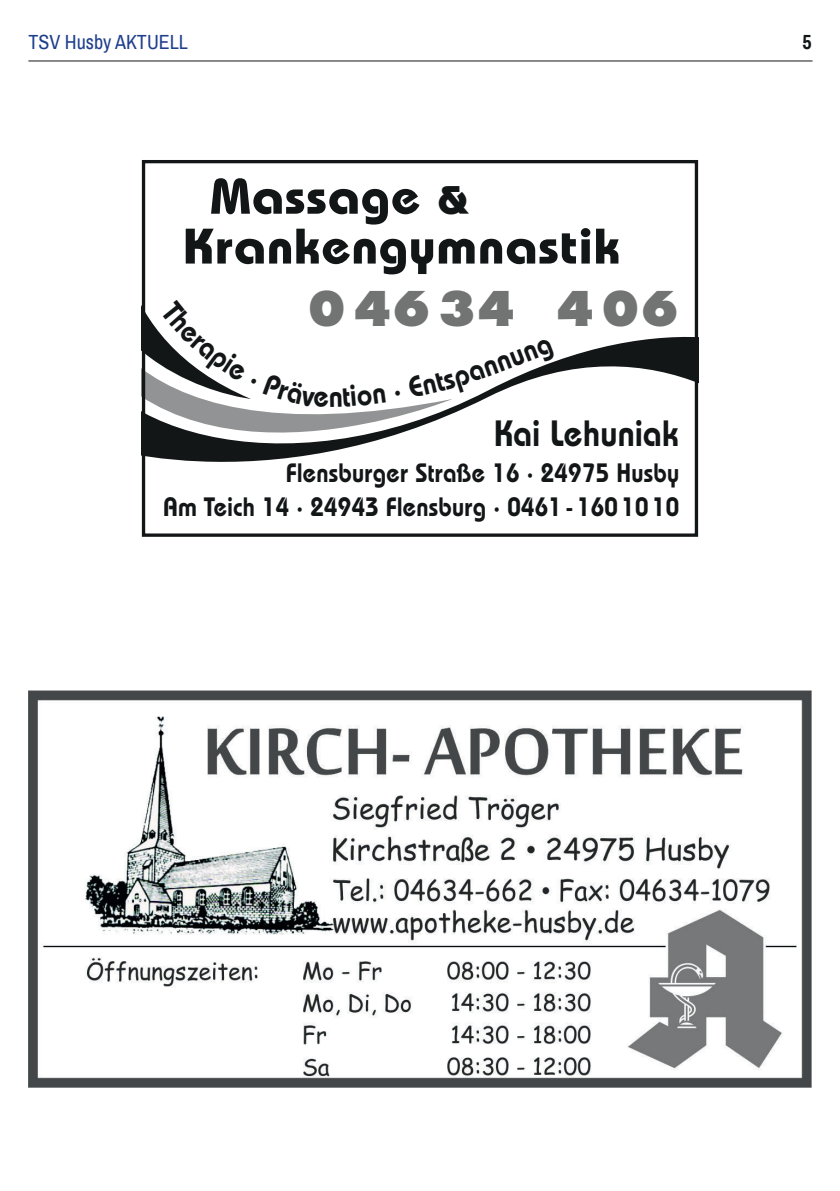
<style>
.page{position:relative;width:840px;height:1191px;background:#fff}
.page>*{position:absolute;margin:0;border:0;box-sizing:border-box;transform-origin:0 0}
.t1{font:700 49.8px/49.8px "Bauhaus Std";letter-spacing:.02em;color:#121617;scale:1.05 1}
.t2{font:800 46.6px "Futura Std";letter-spacing:.075em;color:#727474}
.t3{font:600 36.6px "Bauhaus Std";letter-spacing:.01em;color:#121617;scale:.93 1}
.t4{font:600 26.6px/34.2px "Bauhaus Std";letter-spacing:.01em;color:#121617;text-align:right;scale:.91 1}
.Kopfzeile_Inhalt{font:20px "Archivo Narrow";color:#1f3f8d}
.t5{font:700 20px "Archivo Narrow";color:#121617}
.s1{font-size:39.8px}
</style>
<div class="page">
<hr style="left:28px;top:60px;width:784px;height:1px;background:#121617">
<img style="left:28px;top:691px;width:783px;height:396px">
<svg style="left:452px;top:336px;width:241px;height:78px"></svg>
<svg style="left:146px;top:399px;width:306px;height:63px"></svg>
<div style="left:142px;top:160px;width:555px;height:377px;border:3px solid #121617"></div>
<svg style="left:142px;top:207px;width:243px;height:201px"></svg>
<svg style="left:452px;top:338px;width:103px;height:60px"></svg>
<p class="Kopfzeile_Inhalt" style="left:28px;top:28px;width:161px">TSV Husby AKTUELL</p>
<p class="t5" style="left:802px;top:28px;width:11px">5</p>
<p class="t1" style="left:182px;top:170px;width:418px;text-indent:28px">Massage <span class="s1">&amp;<br></span>Krankengymnastik</p>
<p class="t2" style="left:307px;top:279px;width:373px">04634 406</p>
<p class="t3" style="left:493px;top:411px;width:200px">Kai Lehuniak</p>
<p class="t4" style="left:163px;top:455px;width:568px">Flensburger Straße 16 · 24975 Husby<br>Am Teich 14 · 24943 Flensburg · 0461 - 160 10 10</p>
</div>
